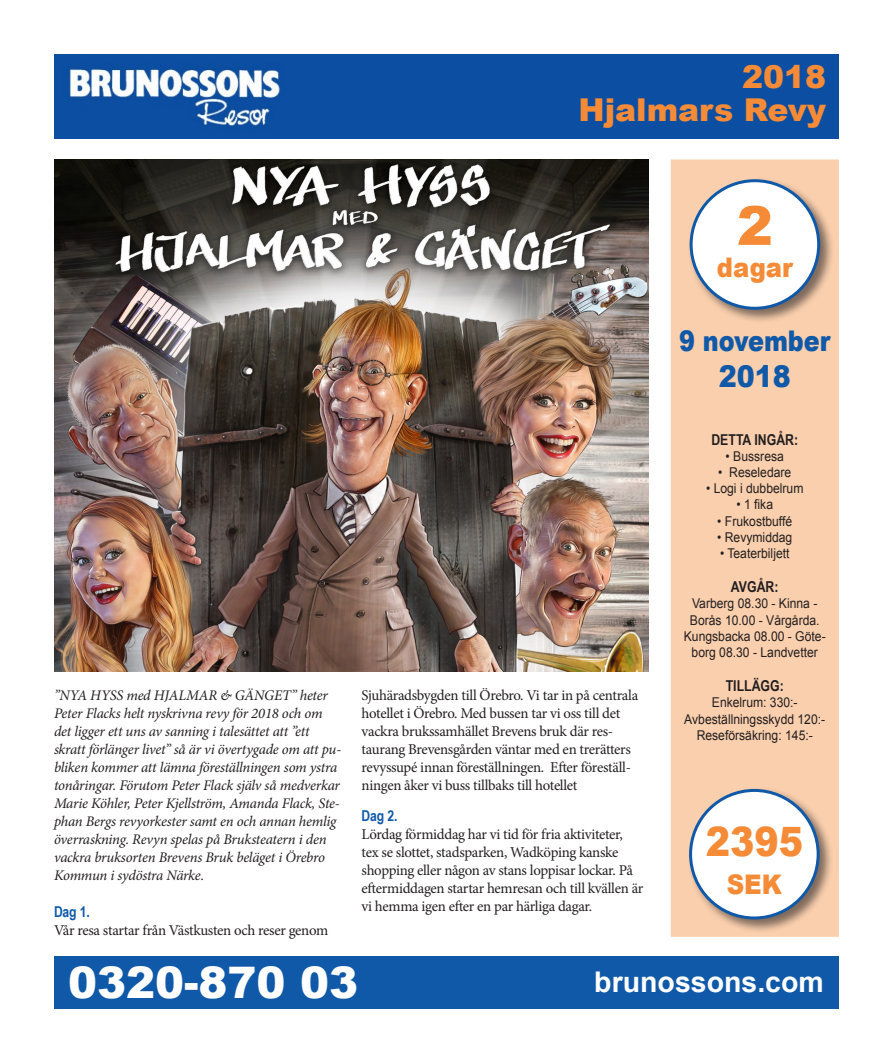
<style>
.page{position:relative;width:893px;height:1063px;background:#fff}
.page>*{position:absolute;margin:0;border:0;box-sizing:border-box;transform-origin:0 0}
.t1{font:900 54px "Arial";color:#f58b37}
.t2{font:900 43.5px "Arial";color:#fff}
.t3{font:900 40.5px "Arial";color:#f58b37;scale:.9 1}
.t4{font:900 31.5px "Arial";color:#f58b37}
.t5{font:900 30px "Arial";color:#1059a9;scale:.9 1}
.t6{font:700 28.5px "Arial";color:#fff}
.t7{font:900 28.5px "Arial";color:#1059a9;scale:.84 1}
.t8{font:900 27px "Arial";color:#f58b37;scale:.9 1}
.t9{font:15px/18px "Minion Pro";letter-spacing:-.02em;color:#231f20}
.t10{font:700 15px "Arial Narrow";color:#231f20}
.t11{font:700 15px "Arial Narrow";letter-spacing:-.01em;color:#1059a9}
.t12{font:italic 14.7px/18px "Minion Pro";letter-spacing:-.015em;color:#231f20}
.t13{font:13.5px/16.2px "Arial";color:#231f20;text-align:center;scale:.9 1}
</style>
<div class="page">
<div style="left:54px;top:957px;width:785px;height:52px;background:#1059a9"></div>
<div style="left:54px;top:54px;width:785px;height:84px;background:#0c4ea2"></div>
<img style="left:69px;top:65px;width:212px;height:62px">
<img style="left:54px;top:159px;width:595px;height:513px">
<div style="left:671px;top:159px;width:168px;height:778px;background:#facfad"></div>
<div style="left:687px;top:177px;width:147px;height:147px;background:#231f20;opacity:.58"></div>
<div style="left:691px;top:181px;width:128px;height:127px;background:#fff;border-radius:50%"></div>
<div style="left:690px;top:179px;width:130px;height:131px;border:3px solid #1059a8;border-radius:50%"></div>
<div style="left:687px;top:787px;width:147px;height:147px;background:#231f20;opacity:.58"></div>
<div style="left:691px;top:790px;width:127px;height:128px;background:#fff;border-radius:50%"></div>
<div style="left:689px;top:789px;width:131px;height:130px;border:3px solid #1059a8;border-radius:50%"></div>
<p class="t4" style="left:742px;top:54px;width:86px">2018</p>
<p class="t4" style="left:579px;top:87px;width:249px">Hjalmars Revy</p>
<p class="t1" style="left:737px;top:186px;width:38px">2</p>
<p class="t8" style="left:717px;top:248px;width:86px">dagar</p>
<p class="t12" style="left:54px;top:686px;width:289px">”NYA HYSS med HJALMAR &amp; GÄNGET” heter Peter Flacks helt nyskrivna revy för 2018 och om det ligger ett uns av sanning i talesättet att ”ett skratt förlänger livet” så är vi övertygade om att pu&shy;bliken kommer att lämna föreställningen som ystra tonåringar. Förutom Peter Flack själv så medverkar Marie Köhler, Peter Kjellström, Amanda Flack, Ste&shy;phan Bergs revyorkester samt en och annan hemlig överraskning. Revyn spelas på Bruksteatern i den vackra bruksorten Brevens Bruk beläget i Örebro Kommun i sydöstra Närke.</p>
<p class="t11" style="left:54px;top:900px;width:37px">Dag 1.</p>
<p class="t9" style="left:54px;top:921px;width:276px">Vår resa startar från Västkusten och reser genom</p>
<p class="t9" style="left:362px;top:686px;width:278px">Sjuhäradsbygden till Örebro. Vi tar in på centrala</p>
<p class="t9" style="left:362px;top:704px;width:271px">hotellet i Örebro. Med bussen tar vi oss till det vackra brukssamhället Brevens bruk där res&shy;taurang Brevensgården väntar med en trerätters revyssupé innan föreställningen. Efter föreställ&shy;ningen åker vi buss tillbaks till hotellet</p>
<p class="t11" style="left:362px;top:805px;width:37px">Dag 2.</p>
<p class="t9" style="left:362px;top:826px;width:283px">Lördag förmiddag har vi tid för fria aktiviteter, tex se slottet, stadsparken, Wadköping kanske shopping eller någon av stans loppisar lockar. På eftermiddagen startar hemresan och till kvällen är vi hemma igen efter en par härliga dagar.</p>
<p class="t7" style="left:679px;top:320px;width:182px">9 november</p>
<p class="t5" style="left:719px;top:355px;width:82px">2018</p>
<p class="t10" style="left:711px;top:428px;width:88px">DETTA INGÅR:</p>
<p class="t13" style="left:726px;top:448px;width:66px">• Bussresa</p>
<p class="t13" style="left:718px;top:464px;width:83px">• Reseledare</p>
<p class="t13" style="left:706px;top:481px;width:110px">• Logi i dubbelrum</p>
<p class="t13" style="left:736px;top:497px;width:42px">• 1 fika</p>
<p class="t13" style="left:717px;top:513px;width:85px">• Frukostbuffé</p>
<p class="t13" style="left:717px;top:529px;width:85px">• Revymiddag</p>
<p class="t13" style="left:720px;top:545px;width:79px">• Teaterbiljett</p>
<p class="t10" style="left:731px;top:576px;width:49px">AVGÅR:</p>
<p class="t13" style="left:684px;top:596px;width:159px">Varberg 08.30 - Kinna -<br>Borås 10.00 - Vårgårda.<br>Kungsbacka 08.00 - Göte&shy;borg 08.30 - Landvetter</p>
<p class="t10" style="left:726px;top:675px;width:60px">TILLÄGG:</p>
<p class="t13" style="left:712px;top:695px;width:97px">Enkelrum: 330:-</p>
<p class="t13" style="left:684px;top:711px;width:158px">Avbeställningsskydd 120:-<br>Reseförsäkring: 145:-</p>
<p class="t3" style="left:706px;top:812px;width:110px">2395</p>
<p class="t8" style="left:727px;top:865px;width:63px">SEK</p>
<p class="t2" style="left:68px;top:951px;width:292px">0320-870 03</p>
<p class="t6" style="left:594px;top:963px;width:231px">brunossons.com</p>
</div>
